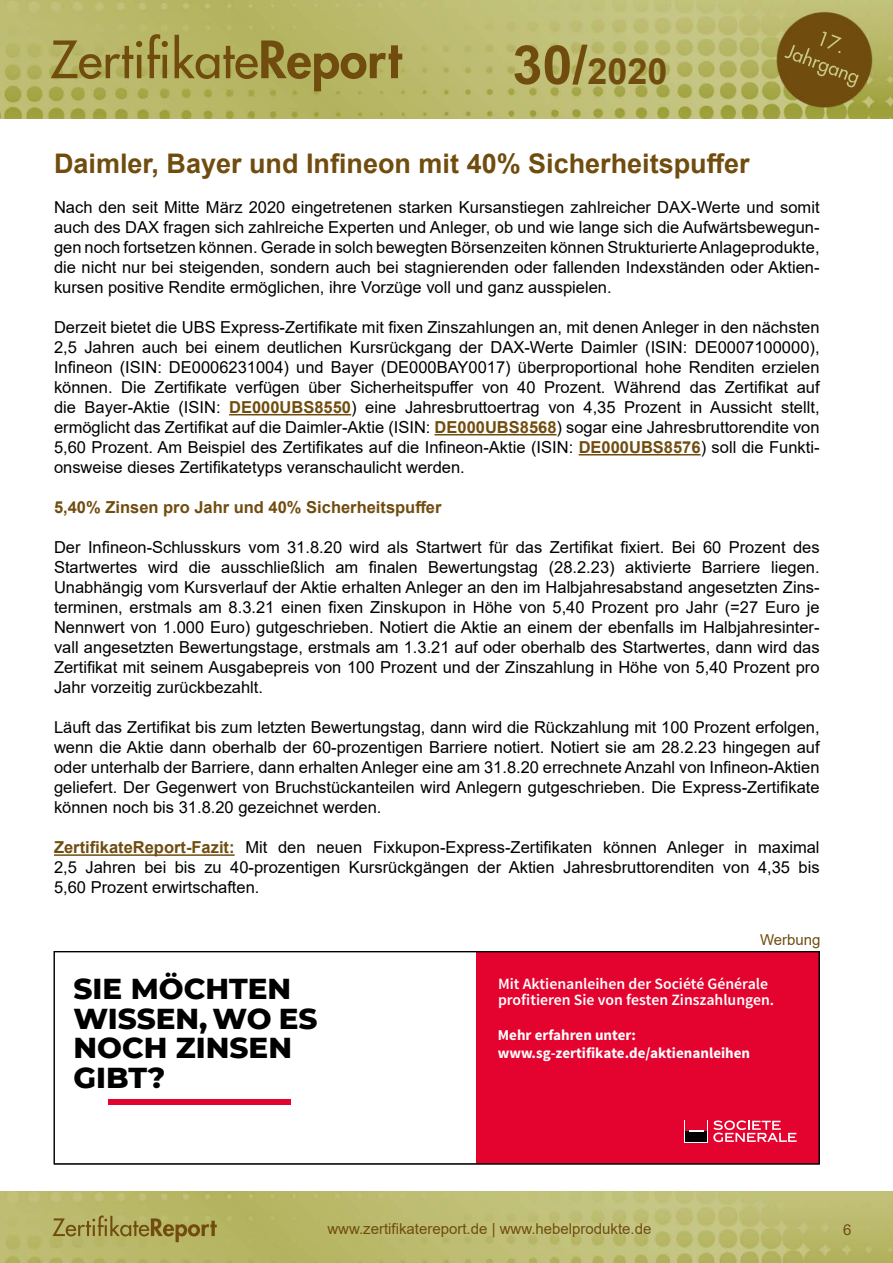
<style>
.page{position:relative;width:893px;height:1263px;background:#fff}
.page>*{position:absolute;margin:0;border:0;box-sizing:border-box;transform-origin:0 0}
.t1{font:700 36px "Arial";color:#704d0f}
.t2{font:800 29.4px/29.4px "Montserrat";color:#000}
.t3{font:700 27px "Arial";color:#704d0f}
.t4{font:16.5px/20px "Arial";color:#000;text-align:justify}
.t5{font:700 16.5px "Arial";color:#704d0f}
.t6{font:600 15.75px/15.8px "Source Sans Pro";color:#fff}
.t7{font:700 15px/17.2px "Source Sans Pro";color:#fff}
.t8{font:15px "Arial";color:#704d0f}
.s1{font-size:54px}
.s2{font-weight:700;color:#704d0f}
</style>
<div class="page">
<img style="left:0;top:1192px;width:893px;height:71px">
<img style="left:0;top:0;width:893px;height:119px">
<hr style="left:229px;top:414px;width:122px;height:1px;background:#704d0f">
<hr style="left:435px;top:434px;width:122px;height:1px;background:#704d0f">
<hr style="left:579px;top:454px;width:122px;height:1px;background:#704d0f">
<hr style="left:54px;top:854px;width:181px;height:2px;background:#704d0f">
<div style="left:476px;top:951px;width:343px;height:213px;background:#e4032e"></div>
<div style="left:108px;top:1099px;width:182px;height:6px;background:#e4032e"></div>
<div style="left:684px;top:1120px;width:24px;height:23px;background:#fff"></div>
<svg style="left:713px;top:1120px;width:84px;height:22px"></svg>
<div style="left:685px;top:1120px;width:22px;height:11px;background:#e4032e"></div>
<div style="left:685px;top:1131px;width:22px;height:11px;background:#000"></div>
<svg style="left:689px;top:1130px;width:14px;height:2px"></svg>
<div style="left:54px;top:951px;width:766px;height:213px;border:1px solid #000"></div>
<h1 class="t1" style="left:512px;top:46px;width:157px"><span class="s1">30/</span>2020</h1>
<h3 class="t3" style="left:54px;top:144px;width:697px">Daimler, Bayer und Infineon mit 40% Sicherheitspuffer</h3>
<p class="t4" style="left:54px;top:197px;width:767px">Nach den seit Mitte März 2020 eingetretenen starken Kursanstiegen zahlreicher DAX-Werte und somit auch des DAX fragen sich zahlreiche Experten und Anleger, ob und wie lange sich die Aufwärtsbewegun&shy;gen noch fortsetzen können. Gerade in solch bewegten Börsenzeiten können Strukturierte Anlageprodukte, die nicht nur bei steigenden, sondern auch bei stagnierenden oder fallenden Indexständen oder Aktien&shy;kursen positive Rendite ermöglichen, ihre Vorzüge voll und ganz ausspielen.</p>
<p class="t4" style="left:54px;top:317px;width:767px">Derzeit bietet die UBS Express-Zertifikate mit fixen Zinszahlungen an, mit denen Anleger in den nächsten 2,5 Jahren auch bei einem deutlichen Kursrückgang der DAX-Werte Daimler (ISIN: DE0007100000), Infineon (ISIN: DE0006231004) und Bayer (DE000BAY0017) überproportional hohe Renditen erzielen können. Die Zertifikate verfügen über Sicherheitspuffer von 40 Prozent. Während das Zertifikat auf die Bayer-Aktie (ISIN: <span class="s2">DE000UBS8550</span>) eine Jahresbruttoertrag von 4,35 Prozent in Aussicht stellt, ermöglicht das Zertifikat auf die Daimler-Aktie (ISIN: <span class="s2">DE000UBS8568</span>) sogar eine Jahresbruttorendite von 5,60 Prozent. Am Beispiel des Zertifikates auf die Infineon-Aktie (ISIN: <span class="s2">DE000UBS8576</span>) soll die Funkti&shy;onsweise dieses Zertifikatetyps veranschaulicht werden.</p>
<p class="t5" style="left:54px;top:496px;width:389px">5,40% Zinsen pro Jahr und 40% Sicherheitspuffer</p>
<p class="t4" style="left:54px;top:537px;width:767px">Der Infineon-Schlusskurs vom 31.8.20 wird als Startwert für das Zertifikat fixiert. Bei 60 Prozent des Startwertes wird die ausschließlich am finalen Bewertungstag (28.2.23) aktivierte Barriere liegen.<br>Unabhängig vom Kursverlauf der Aktie erhalten Anleger an den im Halbjahresabstand angesetzten Zins&shy;terminen, erstmals am 8.3.21 einen fixen Zinskupon in Höhe von 5,40 Prozent pro Jahr (=27 Euro je Nennwert von 1.000 Euro) gutgeschrieben. Notiert die Aktie an einem der ebenfalls im Halbjahresinter&shy;vall angesetzten Bewertungstage, erstmals am 1.3.21 auf oder oberhalb des Startwertes, dann wird das Zertifikat mit seinem Ausgabepreis von 100 Prozent und der Zinszahlung in Höhe von 5,40 Prozent pro Jahr vorzeitig zurückbezahlt.</p>
<p class="t4" style="left:54px;top:717px;width:767px">Läuft das Zertifikat bis zum letzten Bewertungstag, dann wird die Rückzahlung mit 100 Prozent erfolgen, wenn die Aktie dann oberhalb der 60-prozentigen Barriere notiert. Notiert sie am 28.2.23 hingegen auf oder unterhalb der Barriere, dann erhalten Anleger eine am 31.8.20 errechnete Anzahl von Infineon-Aktien geliefert. Der Gegenwert von Bruchstückanteilen wird Anlegern gutgeschrieben. Die Express-Zertifikate können noch bis 31.8.20 gezeichnet werden.</p>
<p class="t4" style="left:54px;top:837px;width:767px"><span class="s2">ZertifikateReport-Fazit:</span> Mit den neuen Fixkupon-Express-Zertifikaten können Anleger in maximal 2,5 Jahren bei bis zu 40-prozentigen Kursrückgängen der Aktien Jahresbruttorenditen von 4,35 bis 5,60 Prozent erwirtschaften.</p>
<p class="t8" style="left:760px;top:930px;width:62px">Werbung</p>
<h2 class="t2" style="left:73px;top:973px;width:246px">SIE MÖCHTEN<br>WISSEN, WO ES<br>NOCH ZINSEN<br>GIBT?</h2>
<p class="t6" style="left:498px;top:977px;width:278px">Mit Aktienanleihen der Société Générale profitieren Sie von festen Zinszahlungen.</p>
<p class="t7" style="left:498px;top:1027px;width:254px">Mehr erfahren unter: www.sg-zertifikate.de/aktienanleihen</p>
<p class="t8" style="left:327px;top:1218px;width:326px">www.zertifikatereport.de | www.hebelprodukte.de</p>
<p class="t8" style="left:843px;top:1219px;width:10px">6</p>
</div>
